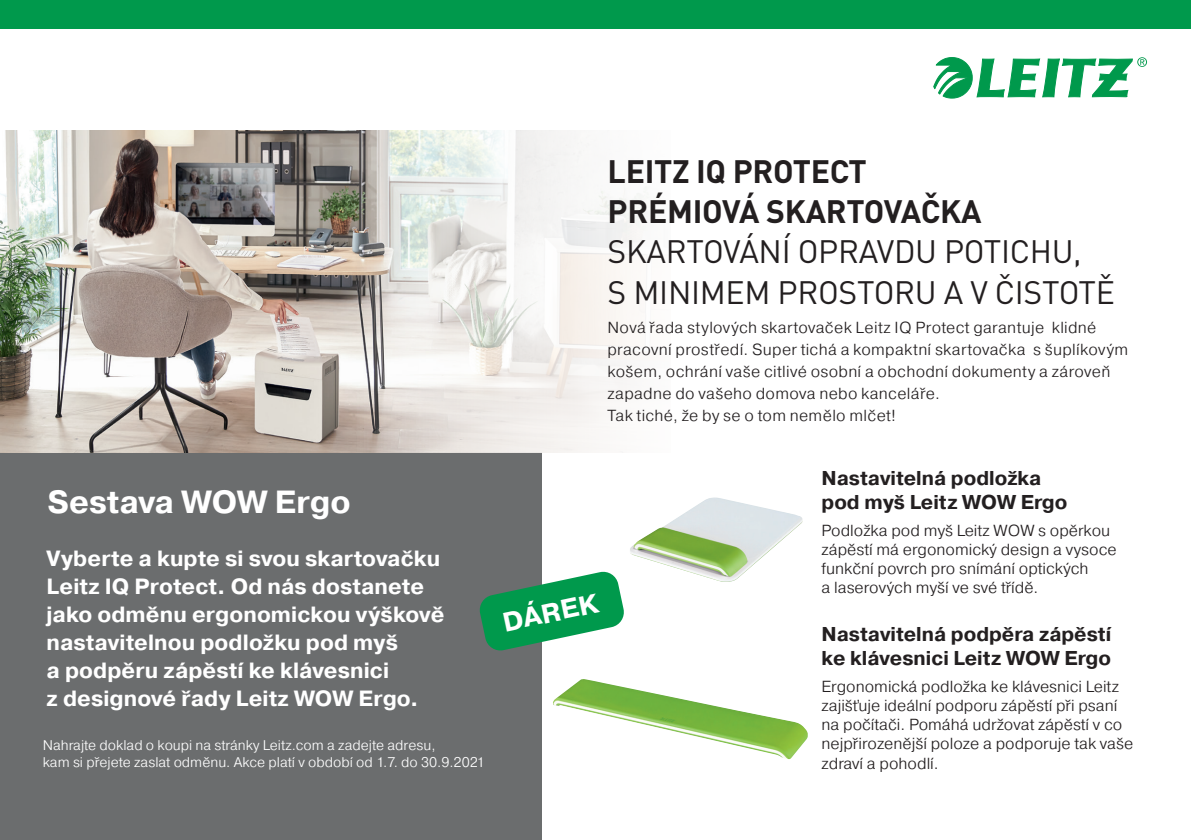
<style>
.page{position:relative;width:1191px;height:840px;background:#fff}
.page>*{position:absolute;margin:0;border:0;box-sizing:border-box;transform-origin:0 0}
.t1{font:32px/40px "DIN Pro";letter-spacing:-.01em;color:#231f20}
.t2{font:700 32px/40px "DIN Pro";letter-spacing:-.01em;color:#231f20}
.t3{font:700 32px "Pragmatica";letter-spacing:-.005em;color:#fff}
.t4{font:700 27px "Pragmatica";color:#fff}
.t5{font:700 22px/28px "Pragmatica";letter-spacing:.005em;color:#fff}
.t6{font:700 20px/24px "Pragmatica";color:#231f20}
.t7{font:300 16px/19.2px "Pragmatica";color:#231f20}
.t8{font:300 16px/22px "Pragmatica";letter-spacing:.02em;color:#231f20}
.t9{font:300 14px/16.8px "Pragmatica";color:#fff}
</style>
<div class="page">
<div style="left:0;top:452px;width:542px;height:387px;background:#6b6d6e"></div>
<img style="left:0;top:130px;width:339px;height:322px">
<div style="left:0;top:0;width:1191px;height:28px;background:#00994c"></div>
<svg style="left:933px;top:57px;width:214px;height:42px"></svg>
<img style="left:630px;top:497px;width:172px;height:84px">
<img style="left:553px;top:679px;width:255px;height:80px">
<svg style="left:479px;top:571px;width:145px;height:80px"></svg>
<svg style="left:339px;top:130px;width:307px;height:322px"></svg>
<h1 class="t3" style="left:47px;top:481px;width:304px">Sestava WOW Ergo</h1>
<h3 class="t5" style="left:47px;top:544px;width:399px">Vyberte a kupte si svou skartovačku Leitz IQ Protect. Od nás dostanete jako odměnu ergonomickou výškově nastavitelnou podložku pod myš<br>a podpěru zápěstí ke klávesnici<br>z designové řady Leitz WOW Ergo.</h3>
<p class="t9" style="left:43px;top:736px;width:443px">Nahrajte doklad o koupi na stránky Leitz.com a zadejte adresu,<br>kam si přejete zaslat odměnu. Akce platí v období od 1.7. do 30.9.2021</p>
<h1 class="t2" style="left:607px;top:150px;width:375px">LEITZ IQ PROTECT<br>PRÉMIOVÁ SKARTOVAČKA</h1>
<h1 class="t1" style="left:607px;top:230px;width:509px">SKARTOVÁNÍ OPRAVDU POTICHU,<br>S MINIMEM PROSTORU A V ČISTOTĚ</h1>
<p class="t8" style="left:607px;top:316px;width:522px">Nová řada stylových skartovaček Leitz IQ Protect garantuje klidné pracovní prostředí. Super tichá a kompaktní skartovačka s šuplíkovým košem, ochrání vaše citlivé osobní a obchodní dokumenty a zároveň zapadne do vašeho domova nebo kanceláře.<br>Tak tiché, že by se o tom nemělo mlčet!</p>
<h2 class="t4" style="left:499px;top:605px;width:98px;rotate:-12deg">DÁREK</h2>
<p class="t6" style="left:821px;top:466px;width:247px">Nastavitelná podložka pod myš Leitz WOW Ergo</p>
<p class="t7" style="left:821px;top:520px;width:297px">Podložka pod myš Leitz WOW s opěrkou zápěstí má ergonomický design a vysoce funkční povrch pro snímání optických<br>a laserových myší ve své třídě.</p>
<p class="t6" style="left:821px;top:622px;width:291px">Nastavitelná podpěra zápěstí ke klávesnici Leitz WOW Ergo</p>
<p class="t7" style="left:821px;top:675px;width:313px">Ergonomická podložka ke klávesnici Leitz zajišťuje ideální podporu zápěstí při psaní na počítači. Pomáhá udržovat zápěstí v co nejpřirozenější poloze a podporuje tak vaše zdraví a pohodlí.</p>
</div>
